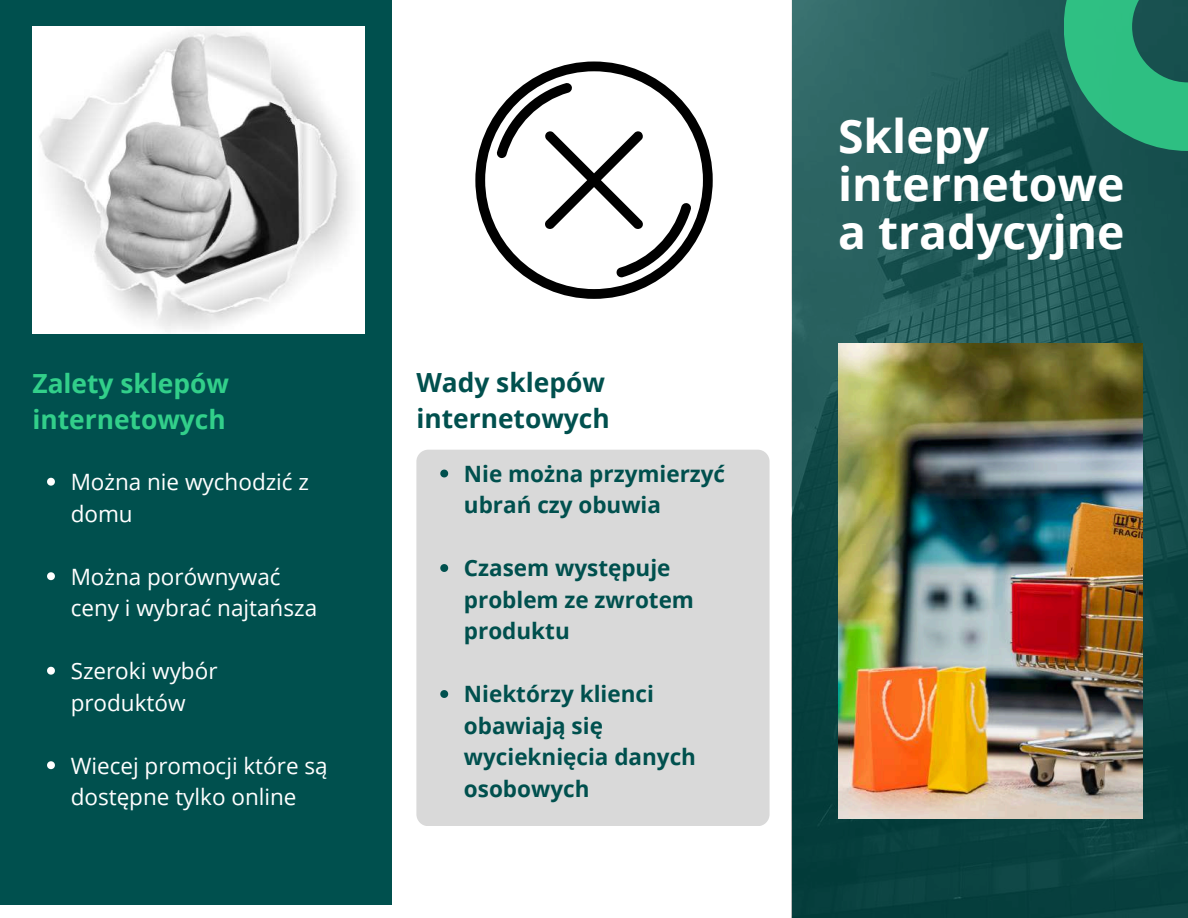
<style>
.page{position:relative;width:1188px;height:918px;background:#fff}
.page>*{position:absolute;margin:0;border:0;box-sizing:border-box;transform-origin:0 0}
.t1{font:700 46.35px/48.2px "Open Sans";color:#fff}
.t2{font:700 26.4px/36.2px "Open Sans";color:#32cf8a}
.t3{font:700 26.4px/36.2px "Open Sans";color:#00504e}
.t4{font:700 22.5px/31.5px "Open Sans";color:#00504e}
.t5{font:22.5px/31.5px "Open Sans";color:#fff}
</style>
<div class="page">
<img style="left:792px;top:0;width:396px;height:918px">
<div style="left:0;top:0;width:392px;height:905px;background:#00504e"></div>
<img style="left:838px;top:343px;width:305px;height:475px">
<div style="left:416px;top:450px;width:354px;height:376px;background:#d9d9d9;border-radius:12px"></div>
<img style="left:32px;top:27px;width:332px;height:307px">
<svg style="left:475px;top:62px;width:238px;height:237px"></svg>
<svg style="left:440px;top:470px;width:8px;height:7px"></svg>
<svg style="left:440px;top:564px;width:8px;height:8px"></svg>
<svg style="left:440px;top:690px;width:8px;height:8px"></svg>
<svg style="left:47px;top:478px;width:8px;height:8px"></svg>
<svg style="left:47px;top:572px;width:8px;height:8px"></svg>
<svg style="left:47px;top:667px;width:8px;height:8px"></svg>
<svg style="left:47px;top:761px;width:8px;height:8px"></svg>
<svg style="left:1064px;top:0;width:124px;height:151px;background:#25936e"></svg>
<p class="t2" style="left:32px;top:365px;width:198px">Zalety sklepów internetowych</p>
<p class="t5" style="left:71px;top:466px;width:240px">Można nie wychodzić z domu</p>
<p class="t5" style="left:71px;top:560px;width:248px">Można porównywać ceny i wybrać najtańsza</p>
<p class="t5" style="left:71px;top:655px;width:148px">Szeroki wybór produktów</p>
<p class="t5" style="left:71px;top:749px;width:259px">Wiecej promocji które są dostępne tylko online</p>
<p class="t3" style="left:416px;top:364px;width:195px">Wady sklepów internetowych</p>
<p class="t4" style="left:464px;top:457px;width:263px">Nie można przymierzyć ubrań czy obuwia</p>
<p class="t4" style="left:464px;top:552px;width:232px">Czasem występuje problem ze zwrotem produktu</p>
<p class="t4" style="left:464px;top:678px;width:234px">Niektórzy klienci obawiają się wycieknięcia danych osobowych</p>
<h1 class="t1" style="left:838px;top:111px;width:288px">Sklepy internetowe a tradycyjne</h1>
</div>
